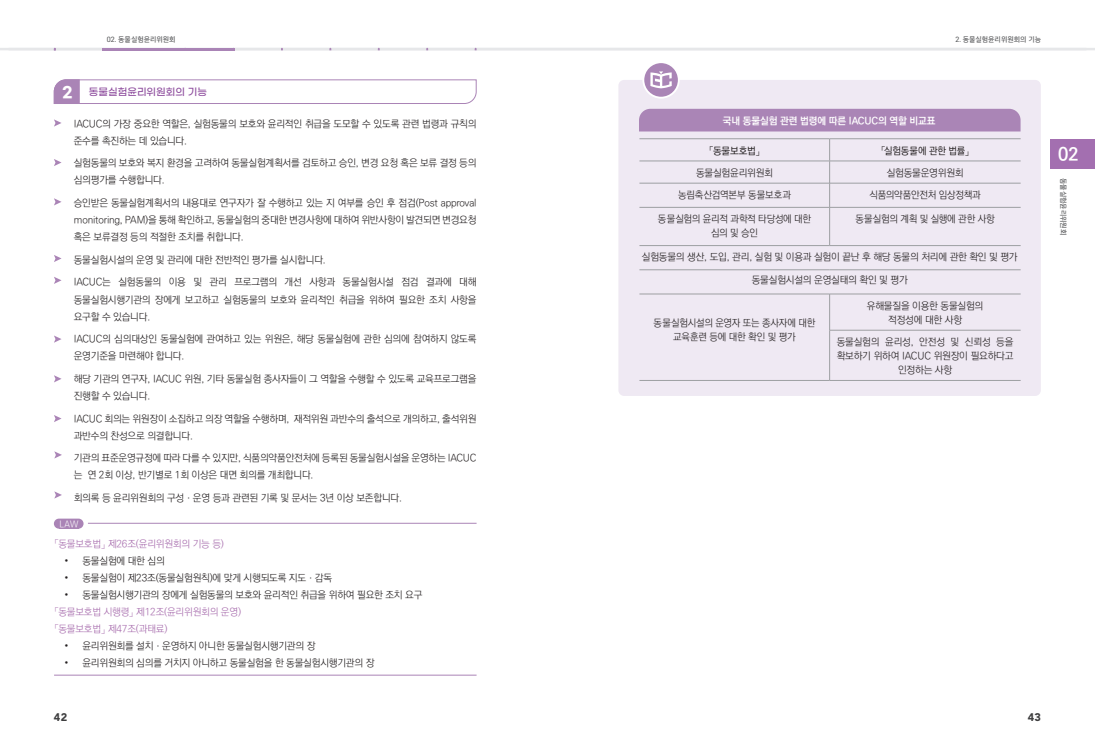
<style>
.page{position:relative;width:1095px;height:755px;background:#fff}
.page>*{position:absolute;margin:0;border:0;box-sizing:border-box;transform-origin:0 0}
.t1{font:18px "Ko Pub World Dotum PB";color:#fff}
.t2{font:700 15px "Gmarket Sans";color:#fff}
.t3{font:900 11px "Avenir";color:#3e3e3f}
.표1_본문{font:10px/17px "Ko Pub World Dotum PL";letter-spacing:-.02em;color:#231f20}
.t4{font:10px "Ko Pub World Dotum PL";letter-spacing:-.02em;color:#a76cad}
.t5{font:10px "Ko Pub World Dotum PB";letter-spacing:-.01em;color:#fff}
.t6{font:10px "Ko Pub World Dotum PM";letter-spacing:-.02em;color:#231f20}
.t7{font:500 10px "Gmarket Sans";color:#8d4c9d}
.본문{font:9px "Ko Pub World Dotum PL";color:#fff;scale:.93 1}
.t8{font:7px "Infinity Sans";color:#57585a}
</style>
<div class="page">
<hr style="left:0;top:48px;width:1094px;height:2px;background:#e6e7e9">
<svg style="left:102px;top:48px;width:132px;height:2px"></svg>
<svg style="left:54px;top:119px;width:8px;height:7px"></svg>
<svg style="left:54px;top:159px;width:8px;height:7px"></svg>
<svg style="left:54px;top:198px;width:8px;height:7px"></svg>
<svg style="left:54px;top:255px;width:8px;height:7px"></svg>
<svg style="left:54px;top:277px;width:8px;height:7px"></svg>
<svg style="left:54px;top:335px;width:8px;height:7px"></svg>
<svg style="left:54px;top:375px;width:8px;height:7px"></svg>
<hr style="left:88px;top:522px;width:388px;height:1px;background:#aa84b6">
<hr style="left:54px;top:674px;width:422px;height:1px;background:#aa84b6">
<svg style="left:53px;top:79px;width:424px;height:25px"></svg>
<svg style="left:54px;top:415px;width:8px;height:7px"></svg>
<div style="left:1050px;top:139px;width:44px;height:29px;background:#a36fb0"></div>
<div style="left:618px;top:80px;width:422px;height:315px;background:#efe9f3;border-radius:6px"></div>
<div style="left:639px;top:109px;width:381px;height:22px;background:#aa85b6"></div>
<hr style="left:639px;top:207px;width:190px;height:1px;background:#9d9fa2">
<hr style="left:829px;top:207px;width:191px;height:1px;background:#9d9fa2">
<hr style="left:639px;top:245px;width:190px;height:1px;background:#9d9fa2">
<hr style="left:829px;top:245px;width:191px;height:1px;background:#9d9fa2">
<hr style="left:639px;top:138px;width:190px;height:1px;background:#9d9fa2">
<hr style="left:829px;top:138px;width:191px;height:1px;background:#9d9fa2">
<hr style="left:639px;top:160px;width:190px;height:1px;background:#9d9fa2">
<hr style="left:829px;top:160px;width:191px;height:1px;background:#9d9fa2">
<hr style="left:639px;top:183px;width:190px;height:1px;background:#9d9fa2">
<hr style="left:829px;top:183px;width:191px;height:1px;background:#9d9fa2">
<hr style="left:639px;top:269px;width:190px;height:1px;background:#9d9fa2">
<hr style="left:829px;top:269px;width:191px;height:1px;background:#9d9fa2">
<hr style="left:829px;top:330px;width:191px;height:1px;background:#9d9fa2">
<hr style="left:829px;top:380px;width:191px;height:1px;background:#9d9fa2">
<hr style="left:639px;top:293px;width:190px;height:1px;background:#9d9fa2">
<hr style="left:829px;top:293px;width:191px;height:1px;background:#9d9fa2">
<svg style="left:829px;top:139px;width:1px;height:68px"></svg>
<hr style="left:829px;top:207px;width:1px;height:38px;background:#9d9fa2">
<hr style="left:829px;top:294px;width:1px;height:36px;background:#9d9fa2">
<hr style="left:829px;top:330px;width:1px;height:50px;background:#9d9fa2">
<hr style="left:639px;top:380px;width:190px;height:1px;background:#9d9fa2">
<svg style="left:643px;top:62px;width:35px;height:36px"></svg>
<div style="left:642px;top:61px;width:37px;height:37px;border:2px solid #fff;border-radius:50%"></div>
<svg style="left:650px;top:71px;width:21px;height:17px"></svg>
<svg style="left:54px;top:451px;width:8px;height:7px"></svg>
<svg style="left:54px;top:491px;width:8px;height:7px"></svg>
<div style="left:54px;top:518px;width:29px;height:10px;background:#aa84b6;border-radius:5px"></div>
<p class="t8" style="left:107px;top:35px;width:70px">02. 동물실험윤리위원회</p>
<p class="t2" style="left:62px;top:83px;width:12px">2</p>
<p class="t7" style="left:89px;top:87px;width:120px">동물실험윤리위원회의 기능</p>
<p class="표1_본문" style="left:74px;top:115px;width:404px">IACUC의 가장 중요한 역할은, 실험동물의 보호와 윤리적인 취급을 도모할 수 있도록 관련 법령과 규칙의 준수를 촉진하는 데 있습니다.</p>
<p class="표1_본문" style="left:74px;top:155px;width:404px">실험동물의 보호와 복지 환경을 고려하여 동물실험계획서를 검토하고 승인, 변경 요청 혹은 보류 결정 등의 심의평가를 수행합니다.</p>
<p class="표1_본문" style="left:74px;top:194px;width:404px;text-align:justify">승인받은 동물실험계획서의 내용대로 연구자가 잘 수행하고 있는 지 여부를 승인 후 점검(Post approval monitoring, PAM)을 통해 확인하고, 동물실험의 중대한 변경사항에 대하여 위반사항이 발견되면 변경요청 혹은 보류결정 등의 적절한 조치를 취합니다.</p>
<p class="표1_본문" style="left:74px;top:251px;width:253px">동물실험시설의 운영 및 관리에 대한 전반적인 평가를 실시합니다.</p>
<p class="표1_본문" style="left:74px;top:274px;width:404px;text-align:justify">IACUC는 실험동물의 이용 및 관리 프로그램의 개선 사항과 동물실험시설 점검 결과에 대해 동물실험시행기관의 장에게 보고하고 실험동물의 보호와 윤리적인 취급을 위하여 필요한 조치 사항을 요구할 수 있습니다.</p>
<p class="표1_본문" style="left:74px;top:330px;width:404px">IACUC의 심의대상인 동물실험에 관여하고 있는 위원은, 해당 동물실험에 관한 심의에 참여하지 않도록 운영기준을 마련해야 합니다.</p>
<p class="표1_본문" style="left:74px;top:370px;width:404px">해당 기관의 연구자, IACUC 위원, 기타 동물실험 종사자들이 그 역할을 수행할 수 있도록 교육프로그램을 진행할 수 있습니다.</p>
<p class="표1_본문" style="left:74px;top:410px;width:404px">IACUC 회의는 위원장이 소집하고 의장 역할을 수행하며, 재적위원 과반수의 출석으로 개의하고, 출석위원 과반수의 찬성으로 의결합니다.</p>
<p class="표1_본문" style="left:74px;top:449px;width:404px">기관의 표준운영규정에 따라 다를 수 있지만, 식품의약품안전처에 등록된 동물실험시설을 운영하는 IACUC 는 연 2회 이상, 반기별로 1회 이상은 대면 회의를 개최합니다.</p>
<p class="표1_본문" style="left:74px;top:489px;width:330px">회의록 등 윤리위원회의 구성ㆍ운영 등과 관련된 기록 및 문서는 3년 이상 보존합니다.</p>
<p class="t4" style="left:54px;top:536px;width:171px">「동물보호법」 제26조(윤리위원회의 기능 등)</p>
<p class="표1_본문" style="left:64px;top:551px;width:102px">• 동물실험에 대한 심의</p>
<p class="표1_본문" style="left:64px;top:568px;width:269px">• 동물실험이 제23조(동물실험원칙)에 맞게 시행되도록 지도ㆍ감독</p>
<p class="표1_본문" style="left:64px;top:585px;width:359px">• 동물실험시행기관의 장에게 실험동물의 보호와 윤리적인 취급을 위하여 필요한 조치 요구</p>
<p class="t4" style="left:54px;top:604px;width:188px">「동물보호법 시행령」 제12조(윤리위원회의 운영)</p>
<p class="t4" style="left:54px;top:621px;width:115px">「동물보호법」 제47조(과태료)</p>
<p class="표1_본문" style="left:64px;top:636px;width:252px">• 윤리위원회를 설치ㆍ운영하지 아니한 동물실험시행기관의 장</p>
<p class="표1_본문" style="left:64px;top:653px;width:311px">• 윤리위원회의 심의를 거치지 아니하고 동물실험을 한 동물실험시행기관의 장</p>
<p class="본문" style="left:60px;top:517px;width:22px">LAW</p>
<p class="t8" style="left:955px;top:35px;width:87px">2. 동물실험윤리위원회의 기능</p>
<p class="t5" style="left:722px;top:113px;width:214px">국내 동물실험 관련 법령에 따른 IACUC의 역할 비교표</p>
<p class="t6" style="left:708px;top:144px;width:53px">「동물보호법」</p>
<p class="t6" style="left:880px;top:144px;width:90px">「실험동물에 관한 법률」</p>
<p class="표1_본문" style="left:696px;top:165px;width:78px">동물실험윤리위원회</p>
<p class="표1_본문" style="left:886px;top:165px;width:78px">실험동물운영위원회</p>
<p class="표1_본문" style="left:678px;top:187px;width:114px">농림축산검역본부 동물보호과</p>
<p class="표1_본문" style="left:869px;top:187px;width:113px">식품의약품안전처 임상정책과</p>
<p class="표1_본문" style="left:657px;top:211px;width:155px">동물실험의 윤리적 과학적 타당성에 대한</p>
<p class="표1_본문" style="left:710px;top:225px;width:49px">심의 및 승인</p>
<p class="표1_본문" style="left:855px;top:211px;width:141px">동물실험의 계획 및 실행에 관한 사항</p>
<p class="표1_본문" style="left:641px;top:249px;width:377px">실험동물의 생산, 도입, 관리, 실험 및 이용과 실험이 끝난 후 해당 동물의 처리에 관한 확인 및 평가</p>
<p class="표1_본문" style="left:751px;top:272px;width:157px">동물실험시설의 운영실태의 확인 및 평가</p>
<p class="표1_본문" style="left:653px;top:314px;width:163px">동물실험시설의 운영자 또는 종사자에 대한</p>
<p class="표1_본문" style="left:673px;top:328px;width:124px">교육훈련 등에 대한 확인 및 평가</p>
<p class="표1_본문" style="left:866px;top:297px;width:118px">유해물질을 이용한 동물실험의</p>
<p class="표1_본문" style="left:888px;top:311px;width:75px">적정성에 대한 사항</p>
<p class="표1_본문" style="left:836px;top:335px;width:178px;line-height:14px;text-align:center">동물실험의 윤리성, 안전성 및 신뢰성 등을 확보하기 위하여 IACUC 위원장이 필요하다고 인정하는 사항</p>
<p class="t1" style="left:1057px;top:141px;width:22px">02</p>
<p class="t8" style="left:1067px;top:178px;width:59px;rotate:90deg">동물실험윤리위원회</p>
<p class="t3" style="left:54px;top:709px;width:15px">42</p>
<p class="t3" style="left:1027px;top:709px;width:15px">43</p>
</div>
